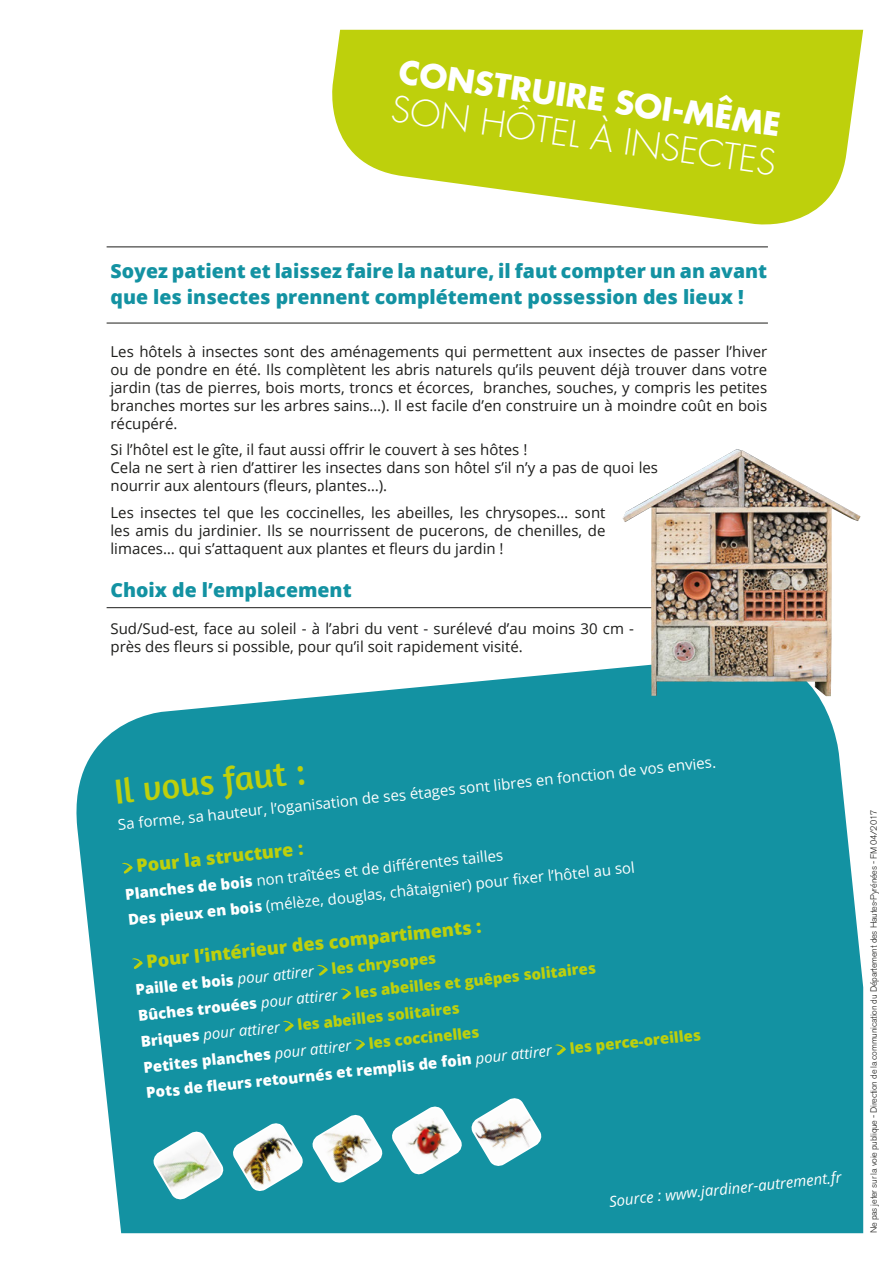
<style>
.page{position:relative;width:893px;height:1263px;background:#fff}
.page>*{position:absolute;margin:0;border:0;box-sizing:border-box;transform-origin:0 0}
.t1{font:35.7px "Amaranth";color:#bed00c}
.t2{font:300 35.25px "Futura";color:#fff}
.t3{font:700 31.5px "Futura";color:#fff}
.t4{font:800 19.5px/26px "Open Sans";color:#1392a2}
.t5{font:800 18px "Open Sans";color:#bed00c}
.t6{font:15px/18px "Open Sans";color:#1d1d1b;text-align:justify}
.t7{font:800 15px/26px "Open Sans";color:#bed00c}
.t8{font:15px/26px "Open Sans";color:#fff}
.t9{font:italic 15px "Open Sans";color:#fff}
.t10{font:300 9px "Akzidenz Grotesk BE";letter-spacing:-.025em;color:#1d1d1b}
.s1{font-weight:800}
.s2{color:#fff}
.s3{font-weight:400;font-style:italic;color:#fff}
</style>
<div class="page">
<svg style="left:76px;top:667px;width:787px;height:566px;background:#2499a8"></svg>
<svg style="left:332px;top:30px;width:531px;height:195px;fill:#bed00c"></svg>
<hr style="left:107px;top:246px;width:661px;height:1px;background:#1d1d1b">
<hr style="left:107px;top:323px;width:661px;height:1px;background:#1d1d1b">
<hr style="left:107px;top:607px;width:661px;height:1px;background:#1d1d1b">
<svg style="left:122px;top:863px;width:12px;height:11px"></svg>
<svg style="left:132px;top:958px;width:12px;height:11px"></svg>
<svg style="left:317px;top:965px;width:12px;height:11px"></svg>
<svg style="left:340px;top:988px;width:12px;height:12px"></svg>
<svg style="left:283px;top:1021px;width:12px;height:11px"></svg>
<svg style="left:354px;top:1039px;width:12px;height:11px"></svg>
<svg style="left:555px;top:1044px;width:12px;height:11px"></svg>
<svg style="left:151px;top:1129px;width:73px;height:73px"></svg>
<img style="left:230px;top:1120px;width:73px;height:74px">
<svg style="left:310px;top:1112px;width:73px;height:73px"></svg>
<svg style="left:389px;top:1104px;width:73px;height:73px"></svg>
<svg style="left:469px;top:1095px;width:73px;height:74px"></svg>
<img style="left:623px;top:449px;width:238px;height:247px">
<h3 class="t3" style="left:402px;top:50px;width:386px;rotate:8deg">CONSTRUIRE SOI-MÊME</h3>
<h2 class="t2" style="left:395px;top:86px;width:390px;rotate:8deg">SON HÔTEL À INSECTES</h2>
<h3 class="t4" style="left:110px;top:256px;width:658px">Soyez patient et laissez faire la nature, il faut compter un an avant que les insectes prennent complétement possession des lieux !</h3>
<p class="t6" style="left:110px;top:342px;width:658px">Les hôtels à insectes sont des aménagements qui permettent aux insectes de passer l’hiver ou de pondre en été. Ils complètent les abris naturels qu’ils peuvent déjà trouver dans votre jardin (tas de pierres, bois morts, troncs et écorces, branches, souches, y compris les petites branches mortes sur les arbres sains…). Il est facile d’en construire un à moindre coût en bois récupéré.</p>
<p class="t6" style="left:110px;top:441px;width:549px;text-align:left">Si l’hôtel est le gîte, il faut aussi offrir le couvert à ses hôtes !<br>Cela ne sert à rien d’attirer les insectes dans son hôtel s’il n’y a pas de quoi les nourrir aux alentours (fleurs, plantes…).</p>
<p class="t6" style="left:110px;top:503px;width:497px">Les insectes tel que les coccinelles, les abeilles, les chrysopes… sont les amis du jardinier. Ils se nourrissent de pucerons, de chenilles, de limaces… qui s’attaquent aux plantes et fleurs du jardin !</p>
<h3 class="t4" style="left:110px;top:575px;width:243px">Choix de l’emplacement</h3>
<p class="t6" style="left:110px;top:619px;width:525px">Sud/Sud-est, face au soleil - à l’abri du vent - surélevé d’au moins 30 cm - près des fleurs si possible, pour qu’il soit rapidement visité.</p>
<p class="t8" style="left:117px;top:811px;width:602px;rotate:-6deg">Sa forme, sa hauteur, l’oganisation de ses étages sont libres en fonction de vos envies.</p>
<p class="t5" style="left:135px;top:852px;width:169px;rotate:-6deg">Pour la structure :</p>
<h1 class="t1" style="left:112px;top:771px;width:193px;rotate:-6deg">Il vous faut :</h1>
<p class="t8" style="left:124px;top:881px;width:511px;rotate:-6deg"><span class="s1">Planches de bois</span> non traîtées et de diff érentes tailles<br><span class="s1">Des pieux en bois</span> (mélèze, douglas, châtaignier) pour fi xer l’hôtel au sol</p>
<p class="t5" style="left:145px;top:948px;width:338px;rotate:-6deg">Pour l’intérieur des compartiments :</p>
<p class="t7" style="left:134px;top:976px;width:559px;rotate:-6deg"><span class="s2">Paille et bois</span> <span class="s3">pour attirer</span> les chrysopes<br><span class="s2">Bûches trouées</span> <span class="s3">pour attirer</span> les abeilles et guêpes solitaires<br><span class="s2">Briques</span> <span class="s3">pour attirer</span> les abeilles solitaires<br><span class="s2">Petites planches</span> <span class="s3">pour attirer</span> les coccinelles<br><span class="s2">Pots de fl eurs retournés et remplis de foin</span> <span class="s3">pour attirer</span> les perce-oreilles</p>
<p class="t9" style="left:608px;top:1191px;width:235px;rotate:-6deg">Source : www.jardiner-autrement.fr</p>
<p class="t10" style="left:868px;top:1233px;width:424px;rotate:-90deg">Ne pas jeter sur la voie publique - Direction de la communication du Département des Hautes-Pyrénées - FM 04/2017</p>
</div>
